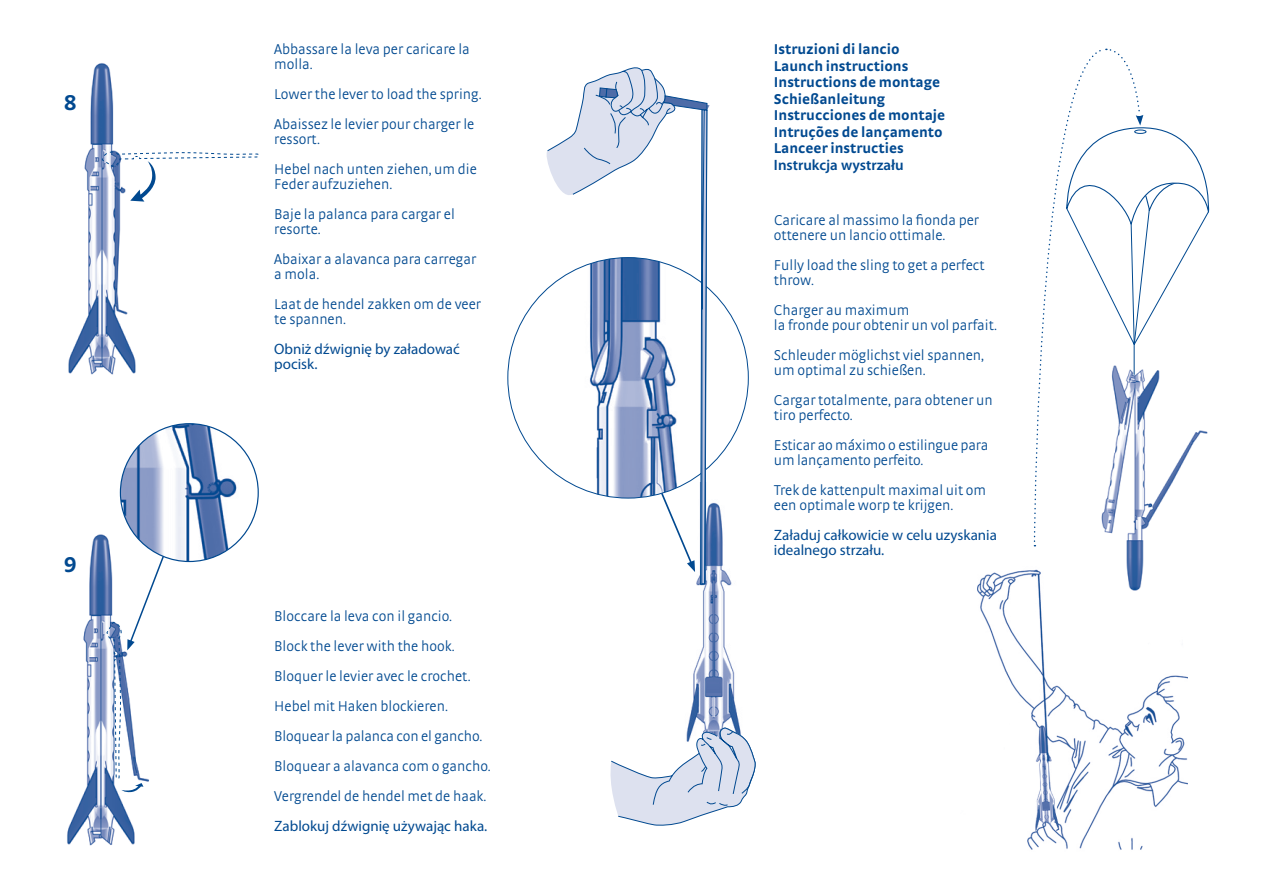
<style>
.page{position:relative;width:1263px;height:893px;background:#fff}
.page>*{position:absolute;margin:0;border:0;box-sizing:border-box;transform-origin:0 0}
.t1{font:700 22.5px "Strada OT";color:#014990}
.t2{font:300 15px/15px "Strada OT";color:#014990}
.t3{font:700 15px "Strada OT";color:#014990}
.t4{font:15px/15px "Myriad Pro";color:#014990}
.t5{font:600 15px "Myriad Pro";color:#014990}
</style>
<div class="page">
<img style="left:68px;top:63px;width:68px;height:312px">
<svg style="left:102px;top:151px;width:157px;height:51px"></svg>
<img style="left:67px;top:520px;width:82px;height:326px">
<svg style="left:106px;top:549px;width:61px;height:243px"></svg>
<img style="left:688px;top:502px;width:52px;height:224px">
<svg style="left:610px;top:726px;width:146px;height:100px"></svg>
<img style="left:508px;top:258px;width:240px;height:240px;border-radius:120px">
<svg style="left:542px;top:67px;width:167px;height:518px"></svg>
<img style="left:120px;top:424px;width:138px;height:137px;border-radius:69px">
<img style="left:1126px;top:546px;width:18px;height:9px">
<svg style="left:1033px;top:48px;width:177px;height:498px"></svg>
<div style="left:1134px;top:130px;width:12px;height:4px;border:1px solid #014990;border-radius:50%"></div>
<img style="left:977px;top:555px;width:211px;height:295px">
<p class="t1" style="left:64px;top:89px;width:15px">8</p>
<p class="t1" style="left:64px;top:551px;width:14px">9</p>
<p class="t2" style="left:274px;top:42px;width:197px">Abbassare la leva per caricare la molla.</p>
<p class="t2" style="left:274px;top:87px;width:209px">Lower the lever to load the spring.</p>
<p class="t2" style="left:274px;top:117px;width:202px">Abaissez le levier pour charger le ressort.</p>
<p class="t2" style="left:274px;top:162px;width:204px">Hebel nach unten ziehen, um die<br>Feder aufzuziehen.</p>
<p class="t2" style="left:274px;top:207px;width:182px">Baje la palanca para cargar el resorte.</p>
<p class="t2" style="left:274px;top:252px;width:203px">Abaixar a alavanca para carregar a mola.</p>
<p class="t2" style="left:274px;top:297px;width:208px">Laat de hendel zakken om de veer te spannen.</p>
<p class="t4" style="left:274px;top:342px;width:187px">Obniż dźwignię by załadować pocisk.</p>
<p class="t2" style="left:274px;top:609px;width:179px">Bloccare la leva con il gancio.</p>
<p class="t2" style="left:274px;top:639px;width:182px">Block the lever with the hook.</p>
<p class="t2" style="left:274px;top:669px;width:198px">Bloquer le levier avec le crochet.</p>
<p class="t2" style="left:274px;top:699px;width:175px">Hebel mit Haken blockieren.</p>
<p class="t2" style="left:274px;top:729px;width:210px">Bloquear la palanca con el gancho.</p>
<p class="t2" style="left:274px;top:759px;width:218px">Bloquear a alavanca com o gancho.</p>
<p class="t2" style="left:274px;top:789px;width:214px">Vergrendel de hendel met de haak.</p>
<p class="t4" style="left:274px;top:819px;width:215px">Zablokuj dźwignię używając haka.</p>
<p class="t3" style="left:774px;top:40px;width:127px">Istruzioni di lancio</p>
<p class="t3" style="left:774px;top:57px;width:136px">Launch instructions</p>
<p class="t3" style="left:774px;top:73px;width:168px">Instructions de montage</p>
<p class="t3" style="left:774px;top:90px;width:113px">Schießanleitung</p>
<p class="t3" style="left:774px;top:106px;width:173px">Instrucciones de montaje</p>
<p class="t3" style="left:774px;top:123px;width:170px">Intruções de lançamento</p>
<p class="t3" style="left:774px;top:139px;width:131px">Lanceer instructies</p>
<p class="t5" style="left:774px;top:156px;width:131px">Instrukcja wystrzału</p>
<p class="t2" style="left:774px;top:213px;width:207px">Caricare al massimo la fionda per ottenere un lancio ottimale.</p>
<p class="t2" style="left:774px;top:258px;width:212px">Fully load the sling to get a perfect throw.</p>
<p class="t2" style="left:774px;top:303px;width:137px">Charger au maximum</p>
<p class="t2" style="left:774px;top:318px;width:225px">la fronde pour obtenir un vol parfait.</p>
<p class="t2" style="left:774px;top:348px;width:212px">Schleuder möglichst viel spannen, um optimal zu schießen.</p>
<p class="t2" style="left:774px;top:393px;width:220px">Cargar totalmente, para obtener un tiro perfecto.</p>
<p class="t2" style="left:774px;top:438px;width:216px">Esticar ao máximo o estilingue para um lançamento perfeito.</p>
<p class="t2" style="left:774px;top:483px;width:214px">Trek de kattenpult maximal uit om een optimale worp te krijgen.</p>
<p class="t4" style="left:774px;top:528px;width:225px">Załaduj całkowicie w celu uzyskania idealnego strzału.</p>
</div>
